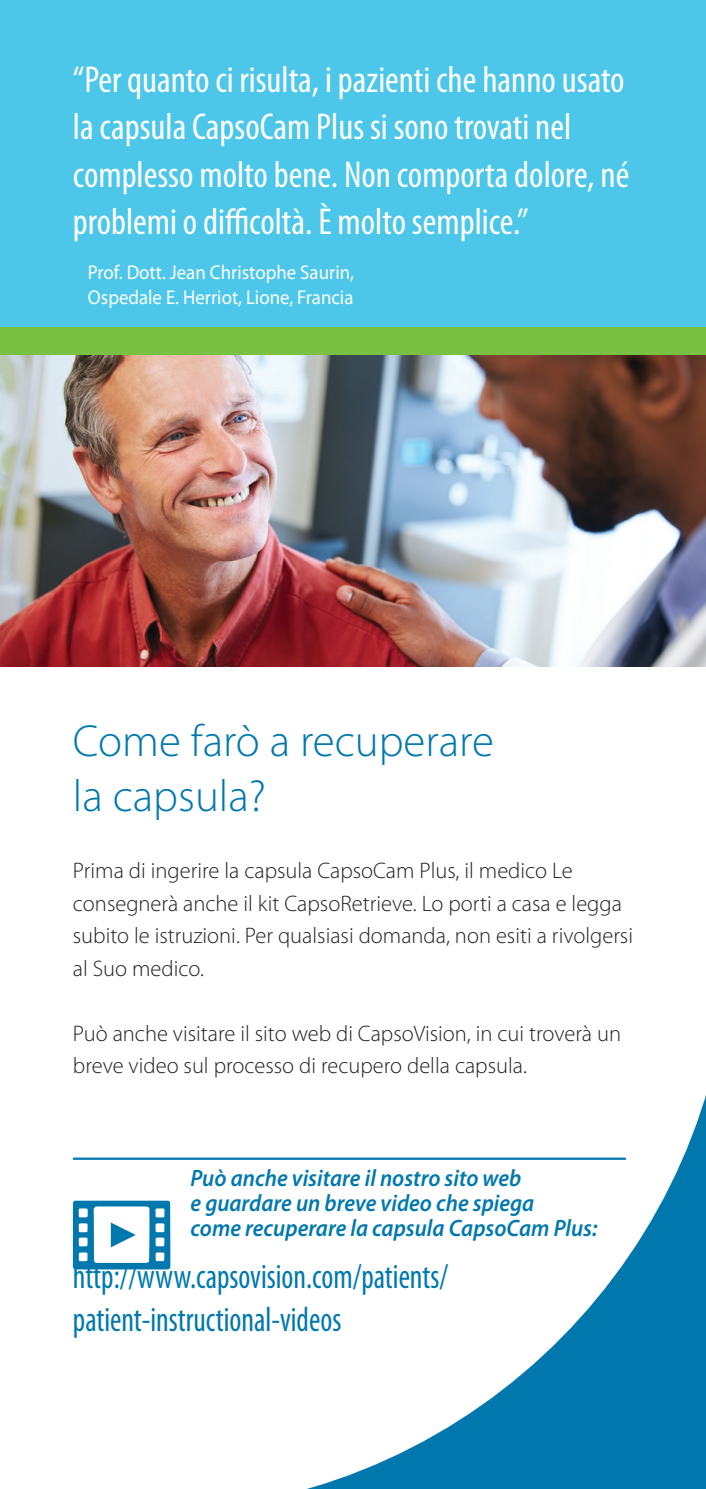
<style>
.page{position:relative;width:706px;height:1489px;background:#fff}
.page>*{position:absolute;margin:0;border:0;box-sizing:border-box;transform-origin:0 0}
.t1{font:300 45px/55px "Myriad Pro";color:#0078ae}
.t2{font:condensed 37.5px/47.5px "Myriad Pro";color:#fff}
.t3{font:condensed 35px/42.5px "Myriad Pro";color:#0078ae;scale:.89 1}
.t4{font:italic 600 23.75px/25px "Myriad Pro";color:#0078ae;scale:.94 1}
.t5{font:300 22.5px/32.5px "Myriad Pro";color:#231f20}
.t6{font:20px "Myriad Pro";color:#fff;scale:.94 1}
</style>
<div class="page">
<div style="left:0;top:0;width:705px;height:341px;background:#4dc7e9"></div>
<img style="left:0;top:354px;width:705px;height:312px">
<div style="left:0;top:327px;width:705px;height:27px;background:#79c142"></div>
<svg style="left:146px;top:1098px;width:559px;height:390px"></svg>
<hr style="left:73px;top:1157px;width:552px;height:2px;background:#0078ae">
<svg style="left:73px;top:1200px;width:97px;height:69px"></svg>
<p class="t2" style="left:73px;top:55px;width:557px">“Per quanto ci risulta, i pazienti che hanno usato la capsula CapsoCam Plus si sono trovati nel complesso molto bene. Non comporta dolore, né problemi o difficoltà. È molto semplice.”</p>
<p class="t6" style="left:88px;top:260px;width:284px">Prof. Dott. Jean Christophe Saurin,</p>
<p class="t6" style="left:88px;top:285px;width:284px">Ospedale E. Herriot, Lione, Francia</p>
<p class="t1" style="left:73px;top:712px;width:422px">Come farò a recuperare la capsula?</p>
<p class="t5" style="left:73px;top:854px;width:561px">Prima di ingerire la capsula CapsoCam Plus, il medico Le consegnerà anche il kit CapsoRetrieve. Lo porti a casa e legga subito le istruzioni. Per qualsiasi domanda, non esiti a rivolgersi al Suo medico.</p>
<p class="t5" style="left:73px;top:1016px;width:549px">Può anche visitare il sito web di CapsoVision, in cui troverà un breve video sul processo di recupero della capsula.</p>
<p class="t4" style="left:190px;top:1164px;width:434px">Può anche visitare il nostro sito web<br>e guardare un breve video che spiega<br>come recuperare la capsula CapsoCam Plus:</p>
<p class="t3" style="left:73px;top:1254px;width:423px">http://www.capsovision.com/patients/ patient-instructional-videos</p>
</div>
